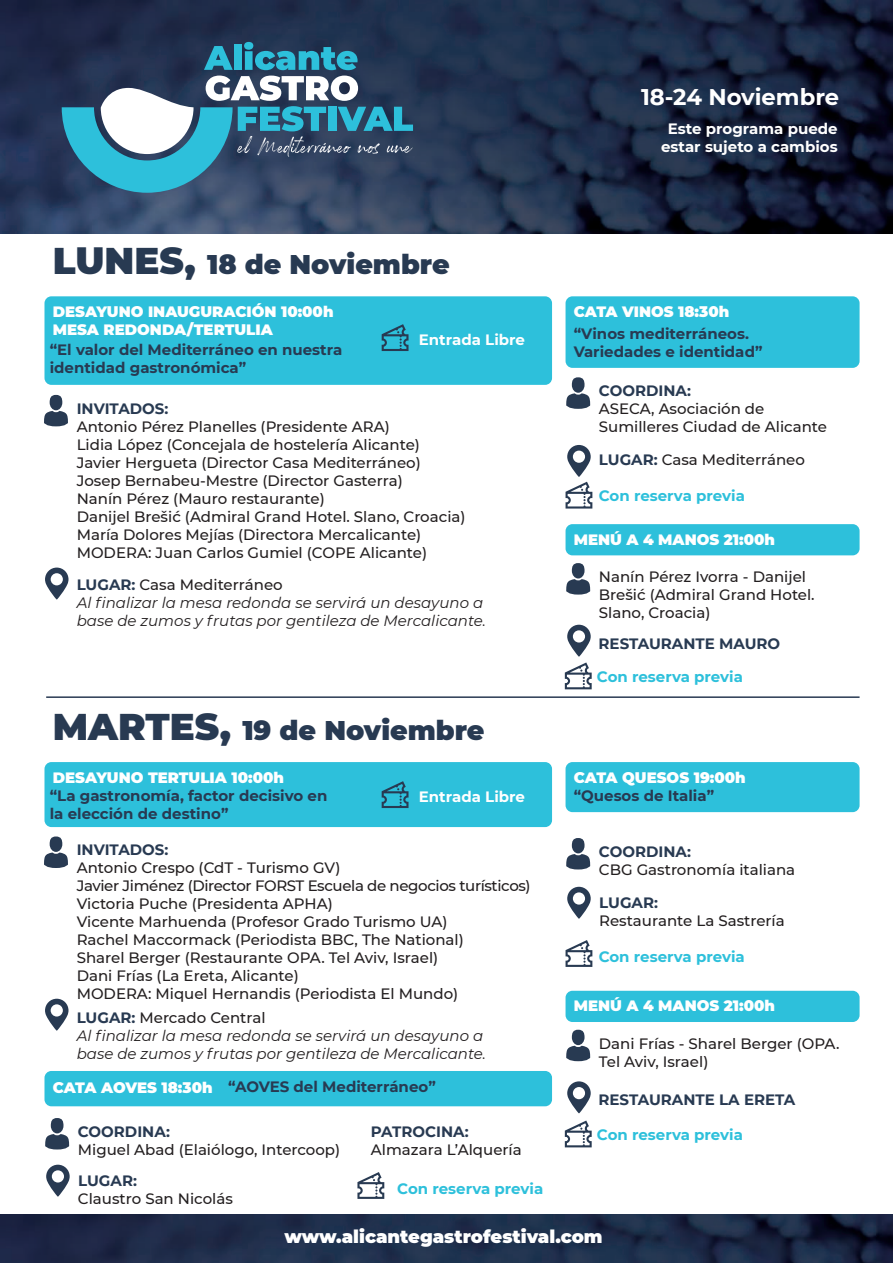
<style>
.page{position:relative;width:893px;height:1263px;background:#fff}
.page>*{position:absolute;margin:0;border:0;box-sizing:border-box;transform-origin:0 0}
.t1{font:900 27px "Montserrat";color:#283a52}
.t2{font:700 22.65px "Montserrat";color:#fff}
.t3{font:900 18px "Montserrat";color:#fff}
.t4{font:500 15px/18px "Montserrat";color:#231f20}
.t5{font:700 15px/18px "Montserrat";color:#283a52}
.t6{font:italic 15px/18px "Montserrat";color:#231f20}
.t7{font:900 15px/18px "Montserrat";color:#fff}
.t8{font:700 15px "Montserrat";color:#2dc0db}
.t9{font:700 15px/18px "Montserrat";color:#fff;text-align:center}
.s1{font-size:37.2px}
.s2{font-weight:700;font-style:normal;color:#283a52}
.s3{font-weight:500;font-style:normal}
.s4{font-weight:700;color:#283a52}
.s5{font-weight:900;color:#fff}
</style>
<div class="page">
<img style="left:0;top:1215px;width:893px;height:48px">
<div style="left:44px;top:296px;width:508px;height:89px;background:#2dc0db;border-radius:7px"></div>
<div style="left:566px;top:296px;width:294px;height:72px;background:#2dc0db;border-radius:7px"></div>
<img style="left:0;top:0;width:893px;height:233px">
<svg style="left:204px;top:46px;width:29px;height:24px"></svg>
<div style="left:234px;top:45px;width:7px;height:25px;background:#2dc0db"></div>
<svg style="left:244px;top:42px;width:114px;height:28px;background:#287994"></svg>
<svg style="left:62px;top:76px;width:351px;height:117px"></svg>
<svg style="left:45px;top:568px;width:23px;height:31px"></svg>
<div style="left:50px;top:395px;width:12px;height:15px;background:#283a52;border-radius:50%"></div>
<svg style="left:44px;top:411px;width:24px;height:15px"></svg>
<div style="left:572px;top:377px;width:12px;height:16px;background:#283a52;border-radius:50%"></div>
<svg style="left:566px;top:393px;width:25px;height:16px"></svg>
<svg style="left:566px;top:445px;width:26px;height:64px"></svg>
<div style="left:566px;top:524px;width:294px;height:31px;background:#2dc0db;border-radius:7px"></div>
<div style="left:572px;top:563px;width:12px;height:15px;background:#283a52;border-radius:50%"></div>
<svg style="left:566px;top:579px;width:25px;height:16px"></svg>
<hr style="left:46px;top:696px;width:814px;height:2px;background:#283a52">
<svg style="left:565px;top:625px;width:27px;height:64px"></svg>
<svg style="left:565px;top:1120px;width:27px;height:27px"></svg>
<svg style="left:382px;top:324px;width:26px;height:27px"></svg>
<div style="left:44px;top:762px;width:508px;height:65px;background:#2dc0db;border-radius:7px"></div>
<svg style="left:45px;top:999px;width:23px;height:31px"></svg>
<div style="left:50px;top:836px;width:12px;height:16px;background:#283a52;border-radius:50%"></div>
<svg style="left:44px;top:852px;width:24px;height:16px"></svg>
<div style="left:44px;top:1071px;width:508px;height:35px;background:#2dc0db;border-radius:7px"></div>
<svg style="left:46px;top:1165px;width:24px;height:31px"></svg>
<div style="left:51px;top:1118px;width:12px;height:15px;background:#283a52;border-radius:50%"></div>
<svg style="left:45px;top:1134px;width:25px;height:15px"></svg>
<svg style="left:357px;top:1172px;width:27px;height:27px"></svg>
<svg style="left:567px;top:887px;width:24px;height:32px"></svg>
<div style="left:572px;top:838px;width:12px;height:15px;background:#283a52;border-radius:50%"></div>
<svg style="left:566px;top:854px;width:25px;height:15px"></svg>
<svg style="left:566px;top:940px;width:26px;height:27px"></svg>
<div style="left:566px;top:762px;width:294px;height:50px;background:#2dc0db;border-radius:7px"></div>
<div style="left:566px;top:991px;width:294px;height:31px;background:#2dc0db;border-radius:7px"></div>
<svg style="left:567px;top:1081px;width:24px;height:32px"></svg>
<div style="left:572px;top:1030px;width:12px;height:15px;background:#283a52;border-radius:50%"></div>
<svg style="left:566px;top:1046px;width:25px;height:15px"></svg>
<svg style="left:382px;top:781px;width:26px;height:27px"></svg>
<h2 class="t2" style="left:641px;top:80px;width:200px">18-24 Noviembre</h2>
<h1 class="t1" style="left:53px;top:244px;width:399px"><span class="s1">LUNES,</span> 18 de Noviembre</h1>
<p class="t9" style="left:661px;top:119px;width:178px">Este programa puede estar sujeto a cambios</p>
<p class="t7" style="left:53px;top:302px;width:282px">DESAYUNO INAUGURACIÓN 10:00h<br>MESA REDONDA/TERTULIA</p>
<p class="t7" style="left:574px;top:302px;width:157px">CATA VINOS 18:30h</p>
<p class="t5" style="left:574px;top:324px;width:190px">“Vinos mediterráneos.<br>Variedades e identidad”</p>
<p class="t9" style="left:419px;top:329px;width:108px">Entrada Libre</p>
<p class="t5" style="left:50px;top:340px;width:294px">“El valor del Mediterráneo en nuestra identidad gastronómica”</p>
<p class="t5" style="left:77px;top:399px;width:93px">INVITADOS:</p>
<p class="t4" style="left:77px;top:417px;width:390px">Antonio Pérez Planelles (Presidente ARA)<br>Lidia López (Concejala de hostelería Alicante)<br>Javier Hergueta (Director Casa Mediterráneo)<br>Josep Bernabeu-Mestre (Director Gasterra)<br>Nanín Pérez (Mauro restaurante)<br>Danijel Brešić (Admiral Grand Hotel. Slano, Croacia)<br>María Dolores Mejías (Directora Mercalicante)<br>MODERA: Juan Carlos Gumiel (COPE Alicante)</p>
<p class="t6" style="left:77px;top:575px;width:411px"><span class="s2">LUGAR:</span> <span class="s3">Casa Mediterráneo<br></span>Al finalizar la mesa redonda se servirá un desayuno a base de zumos y frutas por gentileza de Mercalicante.</p>
<h1 class="t1" style="left:53px;top:710px;width:433px"><span class="s1">MARTES,</span> 19 de Noviembre</h1>
<p class="t7" style="left:53px;top:767px;width:233px">DESAYUNO TERTULIA 10:00h</p>
<p class="t5" style="left:599px;top:381px;width:94px">COORDINA:</p>
<p class="t4" style="left:599px;top:399px;width:230px">ASECA, Asociación de<br>Sumilleres Ciudad de Alicante</p>
<p class="t4" style="left:599px;top:450px;width:208px"><span class="s4">LUGAR:</span> Casa Mediterráneo</p>
<p class="t8" style="left:599px;top:485px;width:147px">Con reserva previa</p>
<p class="t7" style="left:574px;top:529px;width:203px">MENÚ A 4 MANOS 21:00h</p>
<p class="t4" style="left:599px;top:567px;width:217px">Nanín Pérez Ivorra - Danijel<br>Brešić (Admiral Grand Hotel.<br>Slano, Croacia)</p>
<p class="t5" style="left:599px;top:633px;width:183px">RESTAURANTE MAURO</p>
<p class="t8" style="left:597px;top:666px;width:147px">Con reserva previa</p>
<p class="t7" style="left:574px;top:767px;width:173px">CATA QUESOS 19:00h</p>
<p class="t5" style="left:50px;top:786px;width:279px">“La gastronomía, factor decisivo en la elección de destino”</p>
<p class="t9" style="left:419px;top:786px;width:108px">Entrada Libre</p>
<p class="t5" style="left:574px;top:786px;width:142px">“Quesos de Italia”</p>
<p class="t5" style="left:77px;top:840px;width:93px">INVITADOS:</p>
<p class="t4" style="left:77px;top:858px;width:455px">Antonio Crespo (CdT - Turismo GV)<br>Javier Jiménez (Director FORST Escuela de negocios turísticos)<br>Victoria Puche (Presidenta APHA)<br>Vicente Marhuenda (Profesor Grado Turismo UA)<br>Rachel Maccormack (Periodista BBC, The National)<br>Sharel Berger (Restaurante OPA. Tel Aviv, Israel)<br>Dani Frías (La Ereta, Alicante)<br>MODERA: Miquel Hernandis (Periodista El Mundo)</p>
<p class="t6" style="left:77px;top:1008px;width:411px"><span class="s2">LUGAR:</span> <span class="s3">Mercado Central<br></span>Al finalizar la mesa redonda se servirá un desayuno a base de zumos y frutas por gentileza de Mercalicante.</p>
<p class="t5" style="left:53px;top:1077px;width:385px"><span class="s5">CATA AOVES 18:30h</span> “AOVES del Mediterráneo”</p>
<p class="t5" style="left:78px;top:1122px;width:94px">COORDINA:</p>
<p class="t4" style="left:78px;top:1140px;width:264px">Miguel Abad (Elaiólogo, Intercoop)</p>
<p class="t5" style="left:371px;top:1121px;width:99px">PATROCINA:</p>
<p class="t4" style="left:371px;top:1140px;width:152px">Almazara L’Alquería</p>
<p class="t5" style="left:78px;top:1171px;width:60px">LUGAR:</p>
<p class="t4" style="left:78px;top:1189px;width:156px">Claustro San Nicolás</p>
<p class="t8" style="left:397px;top:1177px;width:147px">Con reserva previa</p>
<p class="t5" style="left:599px;top:842px;width:94px">COORDINA:</p>
<p class="t4" style="left:599px;top:860px;width:198px">CBG Gastronomía italiana</p>
<p class="t5" style="left:599px;top:893px;width:60px">LUGAR:</p>
<p class="t4" style="left:599px;top:911px;width:187px">Restaurante La Sastrería</p>
<p class="t8" style="left:599px;top:946px;width:147px">Con reserva previa</p>
<p class="t7" style="left:574px;top:996px;width:203px">MENÚ A 4 MANOS 21:00h</p>
<p class="t4" style="left:599px;top:1034px;width:242px">Dani Frías - Sharel Berger (OPA.<br>Tel Aviv, Israel)</p>
<p class="t5" style="left:599px;top:1090px;width:198px">RESTAURANTE LA ERETA</p>
<p class="t8" style="left:597px;top:1124px;width:147px">Con reserva previa</p>
<p class="t3" style="left:285px;top:1223px;width:320px">www.alicantegastrofestival.com</p>
</div>
